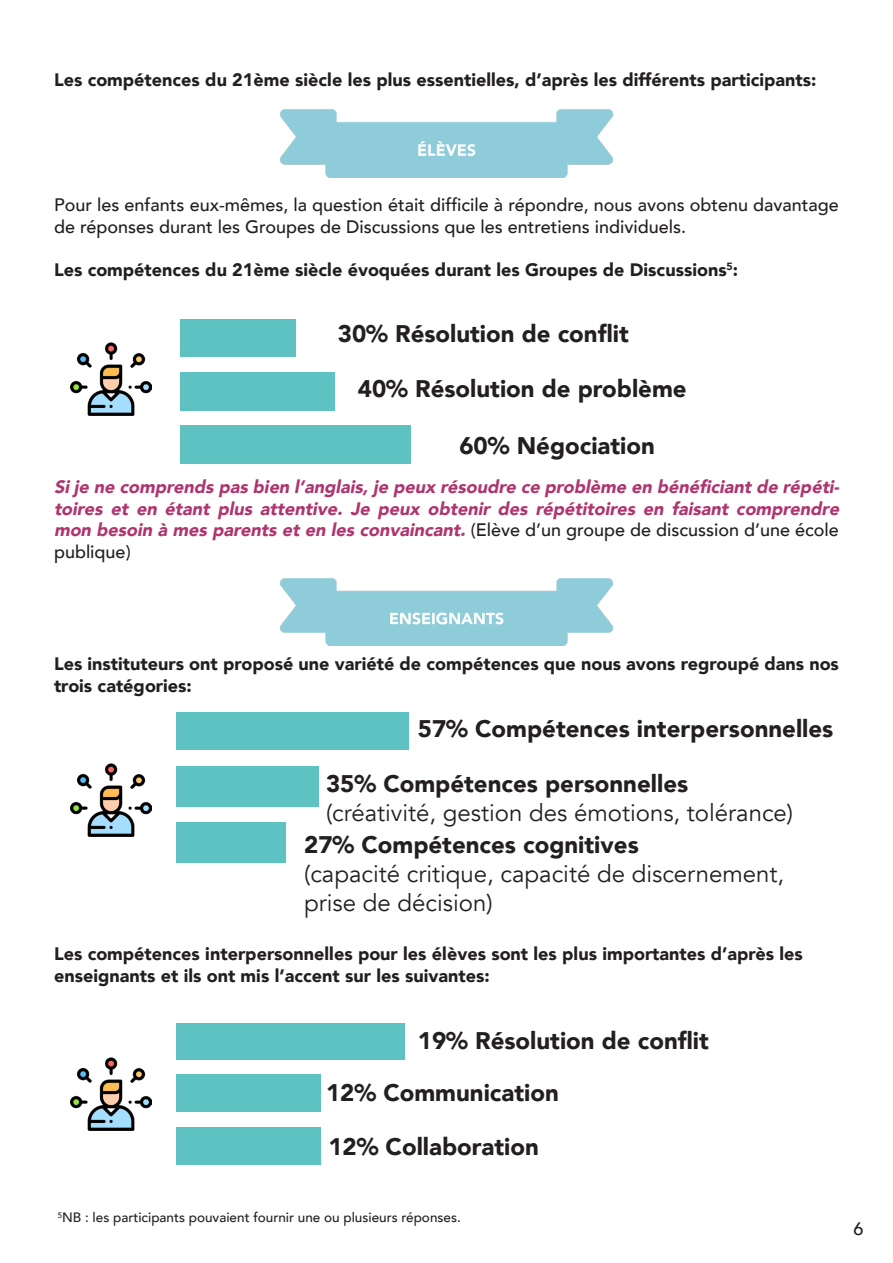
<style>
.page{position:relative;width:893px;height:1263px;background:#fff}
.page>*{position:absolute;margin:0;border:0;box-sizing:border-box;transform-origin:0 0}
.t1{font:900 24px "Avenir";color:#231f20}
.t2{font:24px/28.8px "Avenir";color:#231f20}
.Body{font:900 18px/21.6px "Avenir";color:#231f20}
.Body-2{font:italic 900 18px/21.6px "Avenir";color:#ae356f}
.Body-3{font:500 18px/21.6px "Avenir";color:#231f20}
.Note{font:500 13.5px "Avenir";color:#231f20}
.s1{font-weight:500;font-style:normal;color:#231f20}
</style>
<div class="page">
<div style="left:180px;top:320px;width:115px;height:37px;background:#5fc2c2"></div>
<div style="left:180px;top:372px;width:154px;height:38px;background:#5fc2c2"></div>
<div style="left:180px;top:425px;width:230px;height:39px;background:#5fc2c2"></div>
<img style="left:70px;top:342px;width:81px;height:74px">
<div style="left:177px;top:712px;width:232px;height:38px;background:#5fc2c2"></div>
<div style="left:177px;top:766px;width:142px;height:41px;background:#5fc2c2"></div>
<div style="left:177px;top:822px;width:109px;height:41px;background:#5fc2c2"></div>
<img style="left:70px;top:763px;width:81px;height:74px">
<div style="left:177px;top:1023px;width:228px;height:36px;background:#5fc2c2"></div>
<div style="left:177px;top:1074px;width:144px;height:38px;background:#5fc2c2"></div>
<div style="left:177px;top:1127px;width:144px;height:38px;background:#5fc2c2"></div>
<img style="left:280px;top:110px;width:333px;height:67px">
<img style="left:280px;top:578px;width:333px;height:68px">
<img style="left:70px;top:1057px;width:81px;height:74px">
<p class="Body" style="left:54px;top:69px;width:764px">Les compétences du 21ème siècle les plus essentielles, d’après les différents participants:</p>
<p class="Body-3" style="left:54px;top:193px;width:786px">Pour les enfants eux-mêmes, la question était difficile à répondre, nous avons obtenu davantage de réponses durant les Groupes de Discussions que les entretiens individuels.</p>
<p class="Body" style="left:54px;top:258px;width:686px">Les compétences du 21ème siècle évoquées durant les Groupes de Discussions<sup>5</sup>:</p>
<p class="t1" style="left:338px;top:313px;width:293px">30% Résolution de conflit</p>
<p class="t1" style="left:358px;top:368px;width:330px">40% Résolution de problème</p>
<p class="t1" style="left:459px;top:425px;width:197px">60% Négociation</p>
<p class="Body-2" style="left:54px;top:475px;width:792px">Sije ne comprendspasbien l’anglais,je peux résoudre ce problème en bénéficiantde répéti&shy;toires et en étant plus attentive. Je peux obtenir des répétitoires en faisant comprendre mon besoin àmesparentseten lesconvaincant.<span class="s1">(Elève d’un groupe de discussion d’une école publique)</span></p>
<p class="Body" style="left:54px;top:653px;width:786px">Les instituteurs ont proposé une variété de compétences que nous avons regroupé dans nos trois catégories:</p>
<p class="t1" style="left:418px;top:708px;width:417px">57% Compétences interpersonnelles</p>
<p class="t1" style="left:326px;top:763px;width:364px">35% Compétences personnelles</p>
<p class="t2" style="left:326px;top:799px;width:469px">(créativité, gestion des émotions, tolérance)</p>
<p class="t1" style="left:304px;top:824px;width:336px">27% Compétences cognitives</p>
<p class="t2" style="left:304px;top:860px;width:481px">(capacité critique, capacité de discernement, prise de décision)</p>
<p class="Body" style="left:54px;top:942px;width:750px">Les compétences interpersonnelles pour les élèves sont les plus importantes d’après les</p>
<p class="Body" style="left:54px;top:964px;width:437px">enseignants et ils ont mis l’accent sur les suivantes:</p>
<p class="t1" style="left:418px;top:1020px;width:293px">19% Résolution de conflit</p>
<p class="t1" style="left:326px;top:1072px;width:234px">12% Communication</p>
<p class="t1" style="left:328px;top:1126px;width:212px">12% Collaboration</p>
<p class="Note" style="left:58px;top:1206px;width:404px"><sup>5</sup>NB : les participants pouvaient fournir une ou plusieurs réponses.</p>
<p class="Body-3" style="left:854px;top:1217px;width:12px">6</p>
</div>
